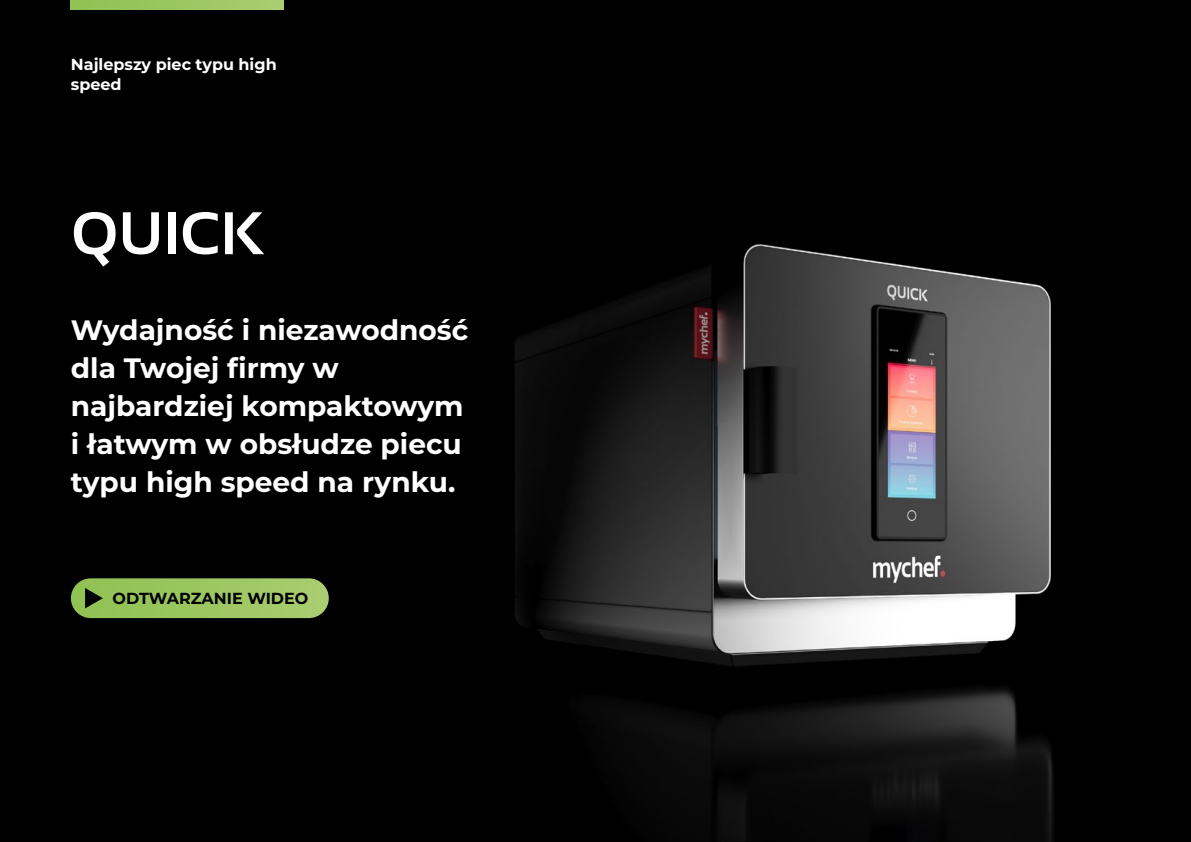
<style>
.page{position:relative;width:1191px;height:842px;background:#000}
.page>*{position:absolute;margin:0;border:0;box-sizing:border-box;transform-origin:0 0}
.t1{font:700 60px "Sansation";color:#fff}
.t2{font:700 28px/38px "Montserrat";color:#fff}
.t3{font:700 16px/20px "Montserrat";color:#fff}
.t4{font:700 16px "Montserrat";color:#000}
</style>
<div class="page">
<img style="left:241px;top:21px;width:950px;height:821px">
<svg style="left:71px;top:0;width:212px;height:10px;background:#9cc660"></svg>
<div style="left:71px;top:578px;width:258px;height:40px;background:linear-gradient(to right,#8fc151,#a8cb6f);border-radius:20px"></div>
<svg style="left:85px;top:588px;width:18px;height:20px"></svg>
<p class="t3" style="left:71px;top:54px;width:207px">Najlepszy piec typu high speed</p>
<h1 class="t1" style="left:71px;top:200px;width:193px">QUICK</h1>
<p class="t2" style="left:71px;top:310px;width:399px">Wydajność i niezawodność dla Twojej firmy w najbardziej kompaktowym i łatwym w obsłudze piecu typu high speed na rynku.</p>
<p class="t4" style="left:113px;top:588px;width:197px">ODTWARZANIE WIDEO</p>
</div>
